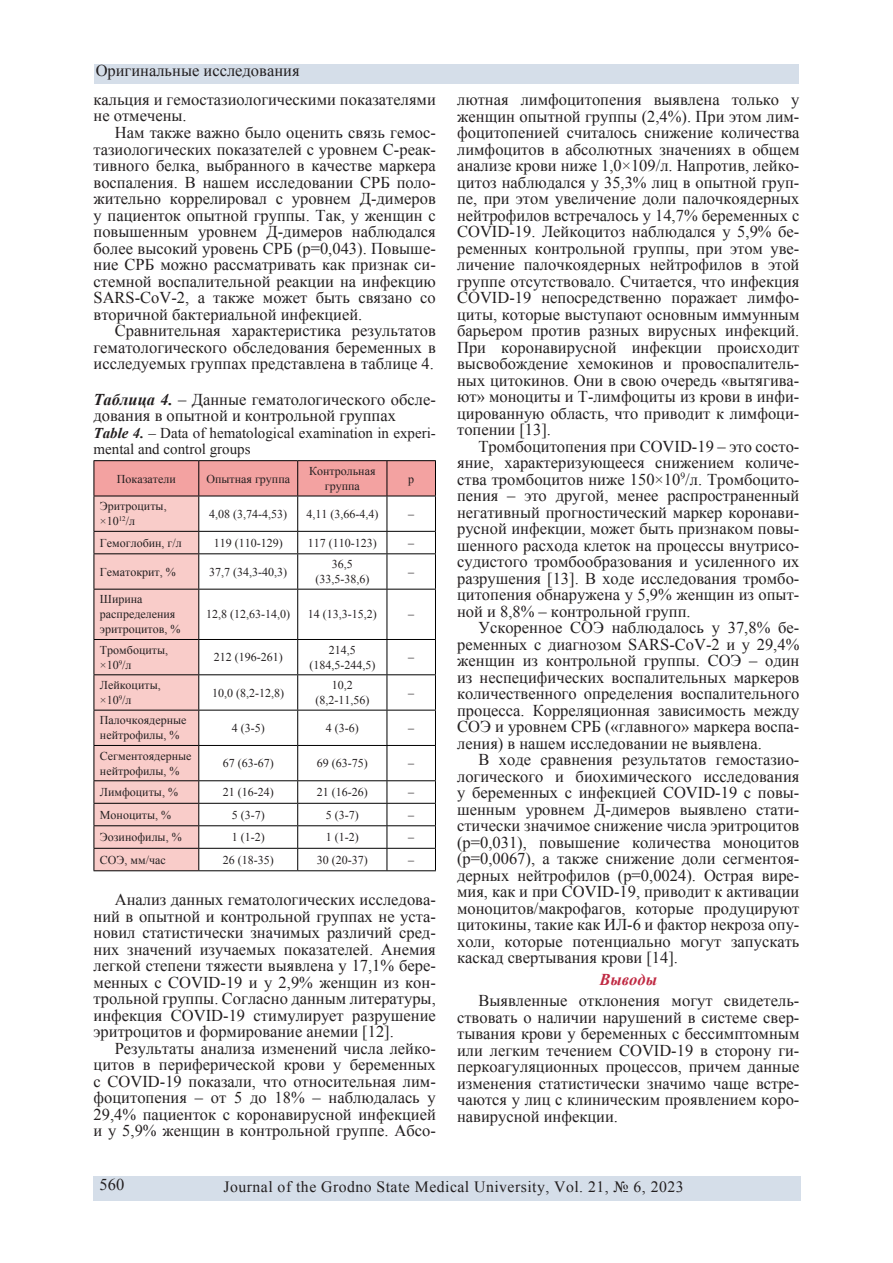
<style>
.page{position:relative;width:893px;height:1263px;background:#fff}
.page>*{position:absolute;margin:0;border:0;box-sizing:border-box;transform-origin:0 0}
.t1{font:16.5px/16.5px "Times New Roman";color:#231f20;text-align:justify}
.t2{font:italic 700 16.5px "Times New Roman";color:#c02a43}
.t3{font:15.75px "Times New Roman";letter-spacing:.03em;color:#231f20}
.t4{font:15px/16.5px "Times New Roman";color:#231f20}
.t5{font:12px/15px "Times New Roman";color:#231f20}
.s1{font-weight:700;font-style:italic}
</style>
<div class="page">
<div style="left:94px;top:1176px;width:707px;height:25px;background:#d5dee9"></div>
<div style="left:94px;top:65px;width:705px;height:19px;background:#d5dee9"></div>
<hr style="left:94px;top:460px;width:105px;height:1px;background:#000001">
<hr style="left:199px;top:460px;width:99px;height:1px;background:#000001">
<hr style="left:298px;top:460px;width:89px;height:1px;background:#000001">
<hr style="left:387px;top:460px;width:49px;height:1px;background:#000001">
<svg style="left:94px;top:461px;width:342px;height:409px"></svg>
<hr style="left:94px;top:870px;width:105px;height:1px;background:#000001">
<hr style="left:199px;top:870px;width:99px;height:1px;background:#000001">
<hr style="left:298px;top:870px;width:89px;height:1px;background:#000001">
<hr style="left:387px;top:870px;width:49px;height:1px;background:#000001">
<p class="t1" style="left:96px;top:62px;width:205px">Оригинальные исследования</p>
<p class="t1" style="left:94px;top:91px;width:344px">кальция и гемостазиологическими показателями не отмечены.</p>
<p class="t1" style="left:94px;top:124px;width:344px;text-indent:21px">Нам также важно было оценить связь гемос&shy;тазиологических показателей с уровнем C-реак&shy;тивного белка, выбранного в качестве маркера воспаления. В нашем исследовании CРБ поло&shy;жительно коррелировал с уровнем Д-димеров у пациенток опытной группы. Так, у женщин с повышенным уровнем Д-димеров наблюдался более высокий уровень СРБ (р=0,043). Повыше&shy;ние СРБ можно рассматривать как признак си&shy;стемной воспалительной реакции на инфекцию SARS-CoV-2, а также может быть связано со вторичной бактериальной инфекцией.</p>
<p class="t1" style="left:94px;top:322px;width:344px;text-indent:21px">Сравнительная характеристика результатов гематологического обследования беременных в исследуемых группах представлена в таблице 4.</p>
<p class="t1" style="left:94px;top:391px;width:344px"><span class="s1">Таблица 4.</span> – Данные гематологического обсле&shy;дования в опытной и контрольной группах</p>
<p class="t4" style="left:94px;top:424px;width:344px"><span class="s1">Table 4.</span> – Data of hematological examination in experi&shy;mental and control groups</p>
<p class="t5" style="left:117px;top:471px;width:60px">Показатели</p>
<p class="t5" style="left:206px;top:471px;width:85px">Опытная группа</p>
<p class="t5" style="left:309px;top:463px;width:68px;text-align:center">Контрольная группа</p>
<p class="t5" style="left:408px;top:471px;width:7px">р</p>
<p class="t5" style="left:100px;top:499px;width:68px">Эритроциты, ×10<sup>12</sup>/л</p>
<p class="t5" style="left:209px;top:506px;width:79px">4,08 (3,74-4,53)</p>
<p class="t5" style="left:306px;top:506px;width:73px">4,11 (3,66-4,4)</p>
<p class="t5" style="left:408px;top:506px;width:7px">–</p>
<p class="t5" style="left:100px;top:535px;width:83px">Гемоглобин, г/л</p>
<p class="t5" style="left:214px;top:535px;width:70px">119 (110-129)</p>
<p class="t5" style="left:308px;top:535px;width:70px">117 (110-123)</p>
<p class="t5" style="left:408px;top:535px;width:7px">–</p>
<p class="t5" style="left:100px;top:564px;width:77px">Гематокрит, %</p>
<p class="t5" style="left:209px;top:564px;width:79px">37,7 (34,3-40,3)</p>
<p class="t5" style="left:315px;top:556px;width:55px;text-align:center">36,5 (33,5-38,6)</p>
<p class="t5" style="left:408px;top:564px;width:7px">–</p>
<p class="t5" style="left:100px;top:592px;width:82px">Ширина распределения эритроцитов, %</p>
<p class="t5" style="left:206px;top:607px;width:85px">12,8 (12,63-14,0)</p>
<p class="t5" style="left:308px;top:607px;width:70px">14 (13,3-15,2)</p>
<p class="t5" style="left:408px;top:607px;width:7px">–</p>
<p class="t5" style="left:100px;top:642px;width:70px">Тромбоциты, ×10<sup>9</sup>/л</p>
<p class="t5" style="left:214px;top:650px;width:70px">212 (196-261)</p>
<p class="t5" style="left:309px;top:642px;width:67px;text-align:center">214,5 (184,5-244,5)</p>
<p class="t5" style="left:100px;top:677px;width:62px">Лейкоциты, ×10<sup>9</sup>/л</p>
<p class="t5" style="left:212px;top:685px;width:73px">10,0 (8,2-12,8)</p>
<p class="t5" style="left:315px;top:677px;width:55px;text-align:center">10,2 (8,2-11,56)</p>
<p class="t5" style="left:408px;top:650px;width:7px">–</p>
<p class="t5" style="left:408px;top:685px;width:7px">–</p>
<p class="t5" style="left:100px;top:713px;width:88px">Палочкоядерные нейтрофилы, %</p>
<p class="t5" style="left:232px;top:720px;width:34px">4 (3-5)</p>
<p class="t5" style="left:326px;top:720px;width:34px">4 (3-6)</p>
<p class="t5" style="left:408px;top:720px;width:7px">–</p>
<p class="t5" style="left:100px;top:748px;width:93px">Сегментоядерные нейтрофилы, %</p>
<p class="t5" style="left:223px;top:755px;width:52px">67 (63-67)</p>
<p class="t5" style="left:317px;top:755px;width:52px">69 (63-75)</p>
<p class="t5" style="left:408px;top:755px;width:7px">–</p>
<p class="t5" style="left:100px;top:784px;width:80px">Лимфоциты, %</p>
<p class="t5" style="left:223px;top:784px;width:52px">21 (16-24)</p>
<p class="t5" style="left:317px;top:784px;width:52px">21 (16-26)</p>
<p class="t5" style="left:408px;top:784px;width:7px">–</p>
<p class="t5" style="left:100px;top:807px;width:73px">Моноциты, %</p>
<p class="t5" style="left:232px;top:807px;width:34px">5 (3-7)</p>
<p class="t5" style="left:326px;top:807px;width:34px">5 (3-7)</p>
<p class="t5" style="left:408px;top:807px;width:7px">–</p>
<p class="t5" style="left:100px;top:829px;width:83px">Эозинофилы, %</p>
<p class="t5" style="left:232px;top:829px;width:34px">1 (1-2)</p>
<p class="t5" style="left:326px;top:829px;width:34px">1 (1-2)</p>
<p class="t5" style="left:408px;top:829px;width:7px">–</p>
<p class="t5" style="left:100px;top:852px;width:67px">СОЭ, мм/час</p>
<p class="t5" style="left:223px;top:852px;width:52px">26 (18-35)</p>
<p class="t5" style="left:317px;top:852px;width:52px">30 (20-37)</p>
<p class="t5" style="left:408px;top:852px;width:7px">–</p>
<p class="t1" style="left:94px;top:891px;width:344px;text-indent:21px">Анализ данных гематологических исследова&shy;ний в опытной и контрольной группах не уста&shy;новил статистически значимых различий сред&shy;них значений изучаемых показателей. Анемия легкой степени тяжести выявлена у 17,1% бере&shy;менных с COVID-19 и у 2,9% женщин из кон&shy;трольной группы. Согласно данным литературы, инфекция COVID-19 стимулирует разрушение эритроцитов и формирование анемии [12].</p>
<p class="t1" style="left:94px;top:1040px;width:344px;text-indent:21px">Результаты анализа изменений числа лейко&shy;цитов в периферической крови у беременных с COVID-19 показали, что относительная лим&shy;фоцитопения – от 5 до 18% – наблюдалась у 29,4% пациенток с коронавирусной инфекцией и у 5,9% женщин в контрольной группе. Абсо-</p>
<p class="t1" style="left:457px;top:91px;width:344px">лютная лимфоцитопения выявлена только у женщин опытной группы (2,4%). При этом лим&shy;фоцитопенией считалось снижение количества лимфоцитов в абсолютных значениях в общем анализе крови ниже 1,0×109/л. Напротив, лейко&shy;цитоз наблюдался у 35,3% лиц в опытной груп&shy;пе, при этом увеличение доли палочкоядерных нейтрофилов встречалось у 14,7% беременных с COVID-19. Лейкоцитоз наблюдался у 5,9% бе&shy;ременных контрольной группы, при этом уве&shy;личение палочкоядерных нейтрофилов в этой группе отсутствовало. Считается, что инфекция COVID-19 непосредственно поражает лимфо&shy;циты, которые выступают основным иммунным барьером против разных вирусных инфекций.<br>При коронавирусной инфекции происходит высвобождение хемокинов и провоспалитель&shy;ных цитокинов. Они в свою очередь «вытягива&shy;ют» моноциты и Т-лимфоциты из крови в инфи&shy;цированную область, что приводит к лимфоци&shy;топении [13].</p>
<p class="t1" style="left:457px;top:437px;width:344px;text-indent:21px">Тромбоцитопения при COVID-19 – это состо&shy;яние, характеризующееся снижением количе&shy;ства тромбоцитов ниже 150×10<sup>9</sup>/л. Тромбоцито&shy;пения – это другой, менее распространенный негативный прогностический маркер коронави&shy;русной инфекции, может быть признаком повы&shy;шенного расхода клеток на процессы внутрисо&shy;судистого тромбообразования и усиленного их разрушения [13]. В ходе исследования тромбо&shy;цитопения обнаружена у 5,9% женщин из опыт&shy;ной и 8,8% – контрольной групп.</p>
<p class="t1" style="left:457px;top:619px;width:344px;text-indent:21px">Ускоренное СОЭ наблюдалось у 37,8% бе&shy;ременных с диагнозом SARS-CoV-2 и у 29,4% женщин из контрольной группы. СОЭ – один из неспецифических воспалительных маркеров количественного определения воспалительного процесса. Корреляционная зависимость между СОЭ и уровнем СРБ («главного» маркера воспа&shy;ления) в нашем исследовании не выявлена.</p>
<p class="t1" style="left:457px;top:751px;width:344px;text-indent:21px">В ходе сравнения результатов гемостазио&shy;логического и биохимического исследования у беременных с инфекцией COVID-19 с повы&shy;шенным уровнем Д-димеров выявлено стати&shy;стически значимое снижение числа эритроцитов (р=0,031), повышение количества моноцитов (р=0,0067), а также снижение доли сегментоя&shy;дерных нейтрофилов (р=0,0024). Острая вире&shy;мия, как и при COVID-19, приводит к активации моноцитов/макрофагов, которые продуцируют цитокины, такие как ИЛ-6 и фактор некроза опу&shy;холи, которые потенциально могут запускать каскад свертывания крови [14].</p>
<p class="t2" style="left:599px;top:968px;width:59px">Выводы</p>
<p class="t1" style="left:457px;top:992px;width:344px;text-indent:21px">Выявленные отклонения могут свидетель&shy;ствовать о наличии нарушений в системе свер&shy;тывания крови у беременных с бессимптомным или легким течением COVID-19 в сторону ги&shy;перкоагуляционных процессов, причем данные изменения статистически значимо чаще встре&shy;чаются у лиц с клиническим проявлением коро&shy;навирусной инфекции.</p>
<p class="t1" style="left:100px;top:1176px;width:26px">560</p>
<p class="t3" style="left:224px;top:1176px;width:462px">Journal of the Grodno State Medical University, Vol. 21, № 6, 2023</p>
</div>
